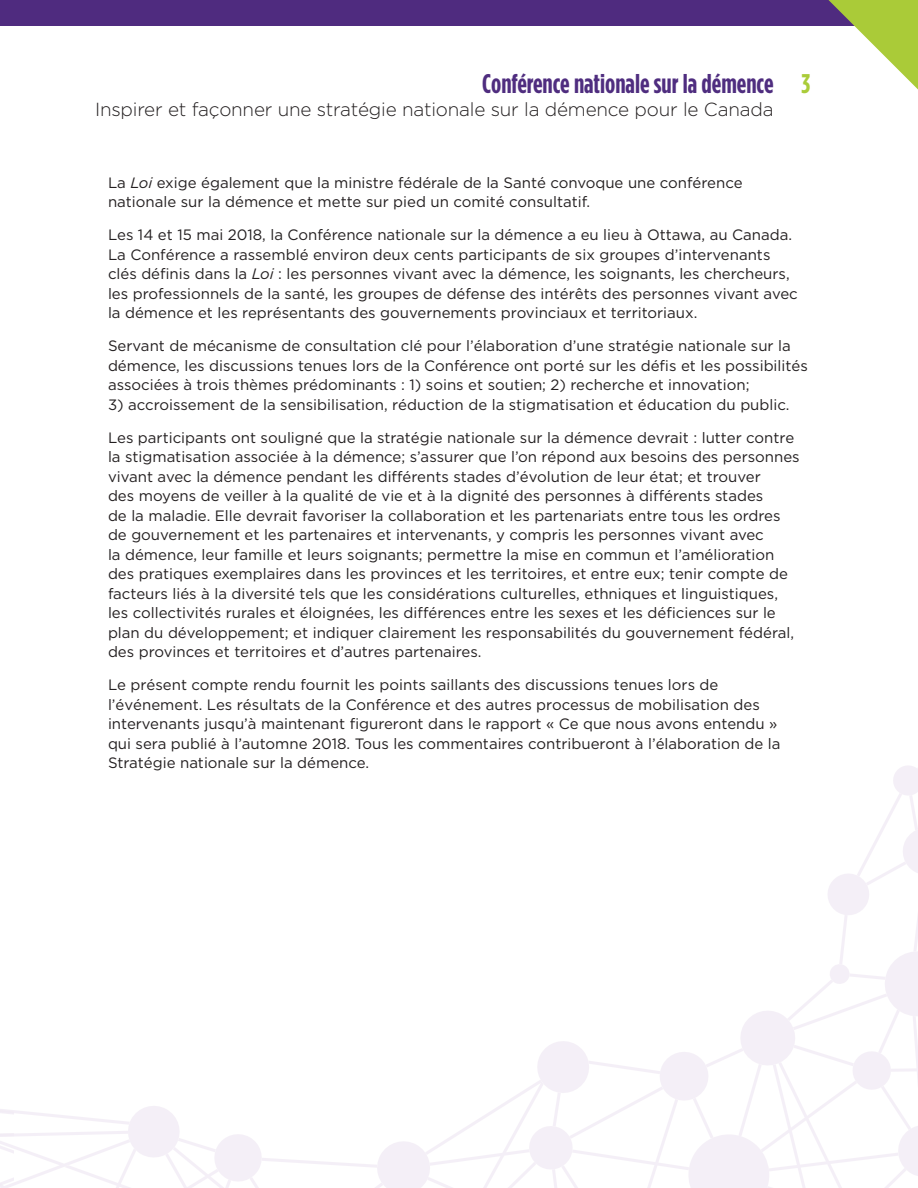
<style>
.page{position:relative;width:918px;height:1188px;background:#fff}
.page>*{position:absolute;margin:0;border:0;box-sizing:border-box;transform-origin:0 0}
.t1{font:700 27px "Gotham Condensed";color:#4f2d7f}
.t2{font:700 27px "Gotham Condensed";color:#aacc39}
.t3{font:300 18.9px "Gotham HTF";letter-spacing:-.01em;color:#231f20}
.t4{font:15px/19.5px "Gotham HTF";color:#231f20}
.s1{font-style:italic}
</style>
<div class="page">
<svg style="left:537px;top:766px;width:381px;height:422px"></svg>
<svg style="left:0;top:1106px;width:200px;height:82px"></svg>
<svg style="left:200px;top:1080px;width:472px;height:108px"></svg>
<div style="left:0;top:0;width:918px;height:26px;background:#4f2b7f"></div>
<svg style="left:828px;top:0;width:90px;height:90px"></svg>
<h1 class="t1" style="left:482px;top:68px;width:293px">Conférence nationale sur la démence</h1>
<p class="t3" style="left:95px;top:99px;width:680px">Inspirer et façonner une stratégie nationale sur la démence pour le Canada</p>
<h1 class="t2" style="left:801px;top:68px;width:10px">3</h1>
<p class="t4" style="left:108px;top:173px;width:636px">La <span class="s1">Loi</span> exige également que la ministre fédérale de la Santé convoque une conférence nationale sur la démence et mette sur pied un comité consultatif.</p>
<p class="t4" style="left:108px;top:225px;width:691px">Les 14 et 15 mai 2018, la Conférence nationale sur la démence a eu lieu à Ottawa, au Canada.<br>La Conférence a rassemblé environ deux cents participants de six groupes d’intervenants clés définis dans la <span class="s1">Loi</span> : les personnes vivant avec la démence, les soignants, les chercheurs, les professionnels de la santé, les groupes de défense des intérêts des personnes vivant avec la démence et les représentants des gouvernements provinciaux et territoriaux.</p>
<p class="t4" style="left:108px;top:336px;width:701px">Servant de mécanisme de consultation clé pour l’élaboration d’une stratégie nationale sur la démence, les discussions tenues lors de la Conférence ont porté sur les défis et les possibilités associées à trois thèmes prédominants : 1) soins et soutien; 2) recherche et innovation;</p>
<p class="t4" style="left:108px;top:395px;width:683px">3) accroissement de la sensibilisation, réduction de la stigmatisation et éducation du public.</p>
<p class="t4" style="left:108px;top:428px;width:693px">Les participants ont souligné que la stratégie nationale sur la démence devrait : lutter contre la stigmatisation associée à la démence; s’assurer que l’on répond aux besoins des personnes vivant avec la démence pendant les différents stades d’évolution de leur état; et trouver<br>des moyens de veiller à la qualité de vie et à la dignité des personnes à différents stades<br>de la maladie. Elle devrait favoriser la collaboration et les partenariats entre tous les ordres de gouvernement et les partenaires et intervenants, y compris les personnes vivant avec<br>la démence, leur famille et leurs soignants; permettre la mise en commun et l’amélioration des pratiques exemplaires dans les provinces et les territoires, et entre eux; tenir compte de facteurs liés à la diversité tels que les considérations culturelles, ethniques et linguistiques, les collectivités rurales et éloignées, les différences entre les sexes et les déficiences sur le plan du développement; et indiquer clairement les responsabilités du gouvernement fédéral, des provinces et territoires et d’autres partenaires.</p>
<p class="t4" style="left:108px;top:675px;width:674px">Le présent compte rendu fournit les points saillants des discussions tenues lors de l’événement. Les résultats de la Conférence et des autres processus de mobilisation des intervenants jusqu’à maintenant figureront dans le rapport « Ce que nous avons entendu » qui sera publié à l’automne 2018. Tous les commentaires contribueront à l’élaboration de la Stratégie nationale sur la démence.</p>
</div>
